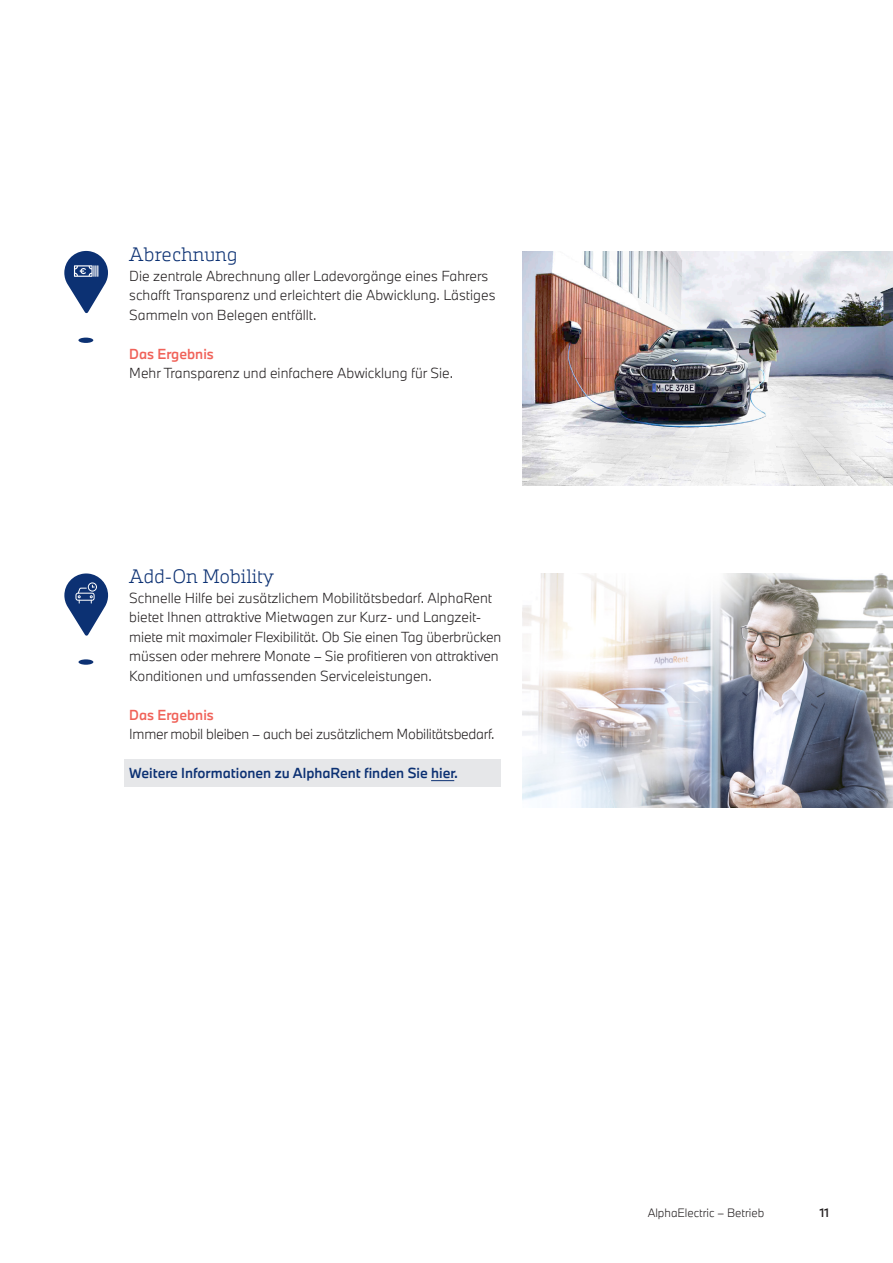
<style>
.page{position:relative;width:893px;height:1263px;background:#fff}
.page>*{position:absolute;margin:0;border:0;box-sizing:border-box;transform-origin:0 0}
.t1{font:300 18px "Alphabet Slab Pro";color:#0c3173}
.t2{font:300 13.5px/19.5px "Alphabet Sans Pro";color:#231f20}
.t3{font:300 13.5px "Alphabet Sans Pro";letter-spacing:-.02em;color:#231f20}
.t4{font:500 13.5px "Alphabet Sans Pro";color:#0c3173}
.t5{font:500 13.5px "Alphabet Sans Pro";color:#f06259}
.t6{font:300 11.25px "Alphabet Sans Pro";color:#231f20}
.t7{font:500 11.25px "Alphabet Sans Pro";color:#231f20}
</style>
<div class="page">
<div style="left:124px;top:759px;width:377px;height:28px;background:#e6e7e9"></div>
<svg style="left:431px;top:780px;width:23px;height:1px"></svg>
<img style="left:523px;top:573px;width:370px;height:234px">
<div style="left:78px;top:659px;width:15px;height:6px;background:#0c3173;border-radius:50%"></div>
<svg style="left:64px;top:573px;width:44px;height:63px"></svg>
<img style="left:523px;top:252px;width:370px;height:234px">
<div style="left:78px;top:338px;width:15px;height:5px;background:#0c3173;border-radius:50%"></div>
<svg style="left:64px;top:251px;width:44px;height:62px"></svg>
<h1 class="t1" style="left:129px;top:242px;width:110px">Abrechnung</h1>
<p class="t2" style="left:129px;top:266px;width:368px">Die zentrale Abrechnung aller Ladevorgänge eines Fahrers schafft Transparenz und erleichtert die Abwicklung. Lästiges<br>Sammeln von Belegen entfällt.</p>
<p class="t5" style="left:129px;top:345px;width:86px">Das Ergebnis</p>
<p class="t2" style="left:129px;top:363px;width:325px">Mehr Transparenz und einfachere Abwicklung für Sie.</p>
<h1 class="t1" style="left:129px;top:564px;width:146px">Add-On Mobility</h1>
<p class="t2" style="left:129px;top:588px;width:374px">Schnelle Hilfe bei zusätzlichem Mobilitätsbedarf. AlphaRent bietet Ihnen attraktive Mietwagen zur Kurz- und Langzeit&shy;miete mit maximaler Flexibilität. Ob Sie einen Tag überbrücken müssen oder mehrere Monate – Sie profitieren von attraktiven Konditionen und umfassenden Serviceleistungen.</p>
<p class="t5" style="left:129px;top:705px;width:86px">Das Ergebnis</p>
<p class="t3" style="left:129px;top:725px;width:367px">Immer mobil bleiben – auch bei zusätzlichem Mobilitätsbedarf.</p>
<p class="t4" style="left:129px;top:764px;width:330px">Weitere Informationen zu AlphaRent finden Sie hier.</p>
<p class="t6" style="left:648px;top:1205px;width:118px">AlphaElectric – Betrieb</p>
<p class="t7" style="left:820px;top:1205px;width:11px">11</p>
</div>
